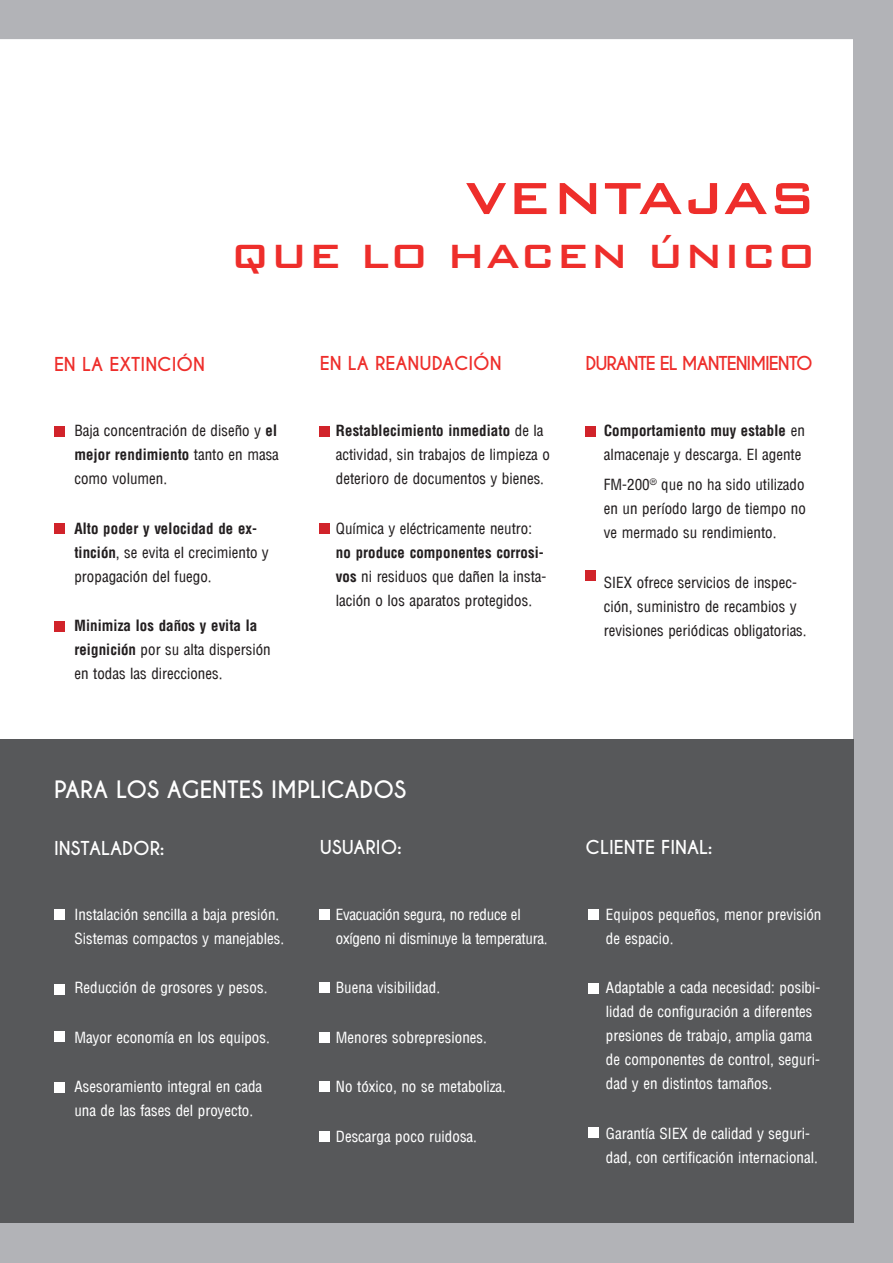
<style>
.page{position:relative;width:893px;height:1263px;background:#fff}
.page>*{position:absolute;margin:0;border:0;box-sizing:border-box;transform-origin:0 0}
.t1{font:500 60px "Bank Gothic BT";color:#ee2e2b}
.t2{font:500 45px "Bank Gothic BT";color:#ee2e2b}
.t3{font:700 22.5px "Caviar Dreams";color:#fff}
.t4{font:700 18px "Caviar Dreams";color:#fff}
.t5{font:700 18px "Caviar Dreams";color:#ee2e2b}
.t6{font:700 18px "Caviar Dreams";letter-spacing:-.06em;color:#ee2e2b}
.t7{font:15px/24px "Arena Condensed";color:#fff}
.t8{font:15px/24px "Arena Condensed";color:#231f20}
.t9{font:700 condensed 15px "Arena";color:#231f20}
.t10{font:15px/24px "Arena Condensed";letter-spacing:-.02em;color:#fff}
.s1{font-family:"Arena";font-weight:700;font-stretch:condensed}
.s2{font-family:"Arena Condensed";font-weight:400;font-stretch:normal}
</style>
<div class="page">
<div style="left:0;top:0;width:893px;height:39px;background:#b2b3b7"></div>
<div style="left:0;top:1223px;width:893px;height:40px;background:#b2b3b7"></div>
<div style="left:854px;top:39px;width:39px;height:1184px;background:#b2b3b7"></div>
<div style="left:0;top:739px;width:854px;height:484px;background:#57585a"></div>
<div style="left:54px;top:426px;width:10px;height:11px;background:#d1232a"></div>
<div style="left:320px;top:426px;width:10px;height:11px;background:#d1232a"></div>
<div style="left:586px;top:426px;width:10px;height:11px;background:#d1232a"></div>
<div style="left:586px;top:570px;width:10px;height:10px;background:#d1232a"></div>
<div style="left:320px;top:523px;width:10px;height:10px;background:#d1232a"></div>
<div style="left:54px;top:524px;width:10px;height:10px;background:#d1232a"></div>
<div style="left:54px;top:621px;width:10px;height:10px;background:#d1232a"></div>
<div style="left:54px;top:909px;width:10px;height:10px;background:#fff"></div>
<div style="left:54px;top:984px;width:10px;height:11px;background:#fff"></div>
<div style="left:54px;top:1032px;width:10px;height:10px;background:#fff"></div>
<div style="left:320px;top:909px;width:10px;height:10px;background:#fff"></div>
<div style="left:588px;top:909px;width:11px;height:10px;background:#fff"></div>
<div style="left:588px;top:983px;width:11px;height:10px;background:#fff"></div>
<div style="left:588px;top:1128px;width:11px;height:10px;background:#fff"></div>
<div style="left:320px;top:983px;width:10px;height:10px;background:#fff"></div>
<div style="left:54px;top:1083px;width:10px;height:10px;background:#fff"></div>
<div style="left:320px;top:1032px;width:10px;height:10px;background:#fff"></div>
<div style="left:320px;top:1082px;width:10px;height:10px;background:#fff"></div>
<div style="left:320px;top:1131px;width:10px;height:11px;background:#fff"></div>
<h1 class="t1" style="left:466px;top:165px;width:352px">VENTAJAS</h1>
<h2 class="t2" style="left:230px;top:232px;width:587px">QUE LO HACEN ÚNICO</h2>
<p class="t5" style="left:54px;top:354px;width:153px">EN LA EXTINCIÓN</p>
<p class="t5" style="left:320px;top:352px;width:183px">EN LA REANUDACIÓN</p>
<p class="t6" style="left:586px;top:352px;width:229px">DURANTE EL MANTENIMIENTO</p>
<p class="t8" style="left:74px;top:419px;width:204px">Baja concentración de diseño y <span class="s1">el</span></p>
<p class="t9" style="left:74px;top:446px;width:206px">mejor rendimiento <span class="s2">tanto en masa</span></p>
<p class="t8" style="left:74px;top:467px;width:94px">como volumen.</p>
<p class="t9" style="left:74px;top:519px;width:184px">Alto poder y velocidad de ex-</p>
<p class="t8" style="left:74px;top:540px;width:196px"><span class="s1">tinción</span>, se evita el crecimiento y propagación del fuego.</p>
<p class="t9" style="left:74px;top:617px;width:185px">Minimiza los daños y evita la</p>
<p class="t8" style="left:74px;top:638px;width:198px"><span class="s1">reignición</span> por su alta dispersión en todas las direcciones.</p>
<p class="t9" style="left:336px;top:422px;width:209px">Restablecimiento inmediato <span class="s2">de la</span></p>
<p class="t8" style="left:336px;top:443px;width:215px">actividad, sin trabajos de limpieza o deterioro de documentos y bienes.</p>
<p class="t8" style="left:336px;top:516px;width:198px">Química y eléctricamente neutro:</p>
<p class="t9" style="left:336px;top:543px;width:209px">no produce componentes corrosi-</p>
<p class="t8" style="left:336px;top:564px;width:212px"><span class="s1">vos</span> ni residuos que dañen la insta&shy;lación o los aparatos protegidos.</p>
<h3 class="t3" style="left:54px;top:776px;width:354px">PARA LOS AGENTES IMPLICADOS</h3>
<p class="t9" style="left:604px;top:422px;width:203px">Comportamiento muy estable <span class="s2">en</span></p>
<p class="t8" style="left:604px;top:440px;width:202px;line-height:30px">almacenaje y descarga. El agente<br>FM-200<sup>®</sup> que no ha sido utilizado</p>
<p class="t8" style="left:604px;top:497px;width:204px">en un período largo de tiempo no ve mermado su rendimiento.</p>
<p class="t8" style="left:604px;top:570px;width:204px">SIEX ofrece servicios de inspec&shy;ción, suministro de recambios y revisiones periódicas obligatorias.</p>
<p class="t4" style="left:54px;top:837px;width:112px">INSTALADOR:</p>
<p class="t4" style="left:320px;top:836px;width:83px">USUARIO:</p>
<p class="t4" style="left:586px;top:836px;width:129px">CLIENTE FINAL:</p>
<p class="t7" style="left:74px;top:902px;width:211px">Instalación sencilla a baja presión.<br>Sistemas compactos y manejables.</p>
<p class="t7" style="left:74px;top:976px;width:195px">Reducción de grosores y pesos.</p>
<p class="t7" style="left:74px;top:1025px;width:197px">Mayor economía en los equipos.</p>
<p class="t7" style="left:74px;top:1075px;width:189px">Asesoramiento integral en cada una de las fases del proyecto.</p>
<p class="t10" style="left:336px;top:902px;width:213px">Evacuación segura, no reduce el oxígeno ni disminuye la temperatura.</p>
<p class="t7" style="left:336px;top:976px;width:106px">Buena visibilidad.</p>
<p class="t7" style="left:336px;top:1025px;width:153px">Menores sobrepresiones.</p>
<p class="t7" style="left:336px;top:1075px;width:171px">No tóxico, no se metaboliza.</p>
<p class="t7" style="left:336px;top:1124px;width:143px">Descarga poco ruidosa.</p>
<p class="t7" style="left:606px;top:902px;width:217px">Equipos pequeños, menor previsión de espacio.</p>
<p class="t7" style="left:606px;top:976px;width:216px">Adaptable a cada necesidad: posibi&shy;lidad de configuración a diferentes presiones de trabajo, amplia gama de componentes de control, seguri&shy;dad y en distintos tamaños.</p>
<p class="t7" style="left:606px;top:1121px;width:213px">Garantía SIEX de calidad y seguri&shy;dad, con certificación internacional.</p>
</div>
